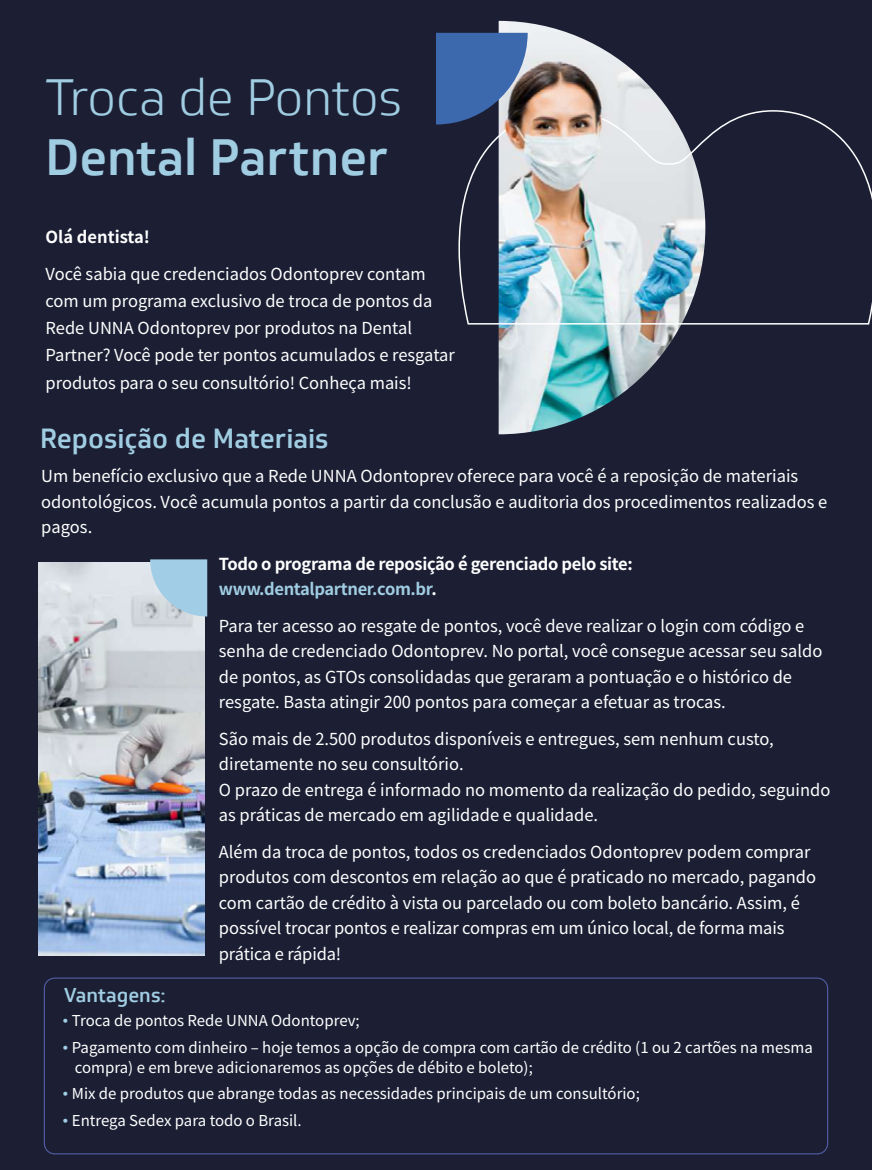
<style>
.page{position:relative;width:872px;height:1170px;background:#fff}
.page>*{position:absolute;margin:0;border:0;box-sizing:border-box;transform-origin:0 0}
.t1{font:300 49.65px "Soleto";letter-spacing:-.005em;color:#a0cde2}
.t2{font:500 49.65px "Soleto";color:#a0cde2}
.t3{font:500 27px "Soleto";color:#a0cde2}
.t4{font:500 19.5px "Soleto";color:#a0cde2}
.t5{font:16.5px/25.5px "Noto Sans SC";color:#fff}
.t6{font:700 16.5px/25.5px "Noto Sans SC";letter-spacing:-.02em;color:#fff}
.t7{font:700 16.5px "Noto Sans SC";color:#fff}
.t8{font:15px/19.5px "Noto Sans SC";color:#fff}
.s1{color:#a0cde2}
.s2{font-family:"Soleto";font-weight:500;color:#a1cde7}
</style>
<div class="page">
<div style="left:0;top:0;width:872px;height:1169px;background:#1c1f34"></div>
<img style="left:39px;top:562px;width:166px;height:393px">
<div style="left:44px;top:977px;width:784px;height:177px;border:1px solid #515fa4;border-radius:10px"></div>
<img style="left:498px;top:21px;width:183px;height:413px">
<img style="left:458px;top:109px;width:414px;height:216px">
<svg style="left:436px;top:33px;width:91px;height:91px;background:#43659e"></svg>
<svg style="left:150px;top:559px;width:57px;height:57px;background:#a9cde1"></svg>
<h1 class="t1" style="left:46px;top:69px;width:358px">Troca de Pontos</h1>
<h1 class="t2" style="left:46px;top:127px;width:344px">Dental Partner</h1>
<p class="t7" style="left:46px;top:227px;width:106px">Olá dentista!</p>
<p class="t5" style="left:46px;top:261px;width:411px;line-height:27px">Você sabia que credenciados Odontoprev contam com um programa exclusivo de troca de pontos da Rede UNNA Odontoprev por produtos na Dental Partner? Você pode ter pontos acumulados e resgatar produtos para o seu consultório! Conheça mais!</p>
<h2 class="t3" style="left:40px;top:422px;width:290px">Reposição de Materiais</h2>
<p class="t5" style="left:41px;top:464px;width:787px">Um benefício exclusivo que a Rede UNNA Odontoprev oferece para você é a reposição de materiais odontológicos. Você acumula pontos a partir da conclusão e auditoria dos procedimentos realizados e pagos.</p>
<p class="t4" style="left:64px;top:983px;width:103px">Vantagens:</p>
<p class="t6" style="left:219px;top:551px;width:415px">Todo o programa de reposição é gerenciado pelo site: <span class="s1">www.dentalpartner.com.br</span>.</p>
<p class="t5" style="left:219px;top:613px;width:605px">Para ter acesso ao resgate de pontos, você deve realizar o login com código e senha de credenciado Odontoprev. No portal, você consegue acessar seu saldo de pontos, as GTOs consolidadas que geraram a pontuação e o histórico de resgate. Basta atingir 200 pontos para começar a efetuar as trocas.</p>
<p class="t5" style="left:219px;top:726px;width:613px">São mais de 2.500 produtos disponíveis e entregues, sem nenhum custo, diretamente no seu consultório.<br>O prazo de entrega é informado no momento da realização do pedido, seguindo as práticas de mercado em agilidade e qualidade.</p>
<p class="t5" style="left:219px;top:839px;width:598px">Além da troca de pontos, todos os credenciados Odontoprev podem comprar produtos com descontos em relação ao que é praticado no mercado, pagando com cartão de crédito à vista ou parcelado ou com boleto bancário. Assim, é possível trocar pontos e realizar compras em um único local, de forma mais prática e rápida!</p>
<p class="t8" style="left:62px;top:1011px;width:299px"><span class="s2">•</span> Troca de pontos Rede UNNA Odontoprev;</p>
<p class="t8" style="left:75px;top:1037px;width:739px;text-indent:-12px"><span class="s2">•</span> Pagamento com dinheiro ‒ hoje temos a opção de compra com cartão de crédito (1 ou 2 cartões na mesma compra) e em breve adicionaremos as opções de débito e boleto);</p>
<p class="t8" style="left:62px;top:1084px;width:579px"><span class="s2">•</span> Mix de produtos que abrange todas as necessidades principais de um consultório;</p>
<p class="t8" style="left:62px;top:1111px;width:241px"><span class="s2">•</span> Entrega Sedex para todo o Brasil.</p>
</div>
